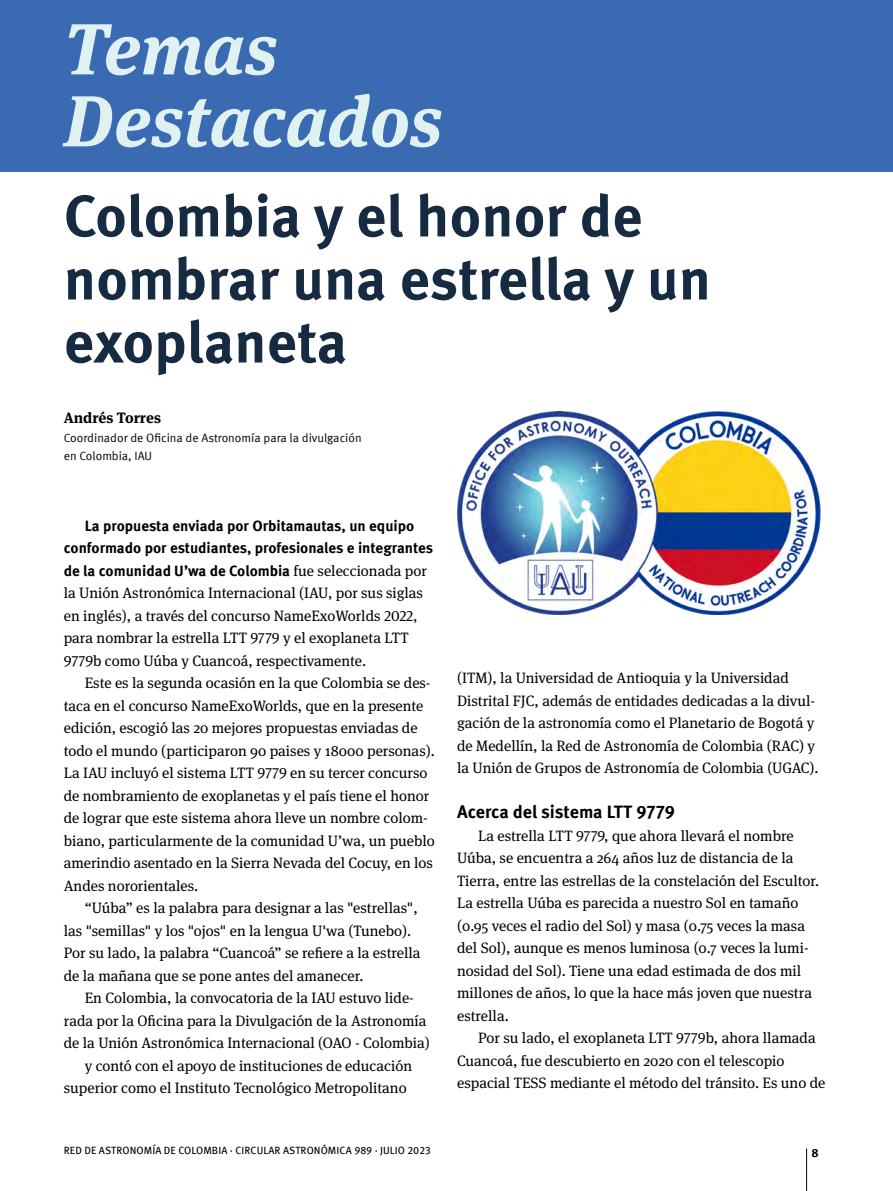
<style>
.page{position:relative;width:893px;height:1191px;background:#fff}
.page>*{position:absolute;margin:0;border:0;box-sizing:border-box;transform-origin:0 0}
.t1{font:italic 700 72px/72px "Meta Serif Pro";color:#e0f1f2}
.t2{font:700 58.5px/63px "Meta Pro";color:#162a41}
.t3{font:700 18px "Meta Pro";letter-spacing:-.005em;color:#000}
.t4{font:15px/22.5px "Meta Serif Pro";color:#000}
.t5{font:700 15px/22.5px "Meta Pro";color:#000;text-align:center}
.t6{font:700 15px "Meta Serif Pro";color:#000}
.t7{font:12px/18.9px "Meta Pro";color:#000}
.t8{font:700 12px "Meta Pro";color:#000}
.t9{font:10.5px "Meta Pro";letter-spacing:.01em;color:#000}
.s1{font-family:"Meta Serif Pro";font-weight:400}
</style>
<div class="page">
<hr style="left:806px;top:1148px;width:1px;height:43px;background:#000">
<div style="left:0;top:0;width:893px;height:172px;background:#396ab2"></div>
<img style="left:457px;top:411px;width:364px;height:204px">
<h1 class="t1" style="left:64px;top:7px;width:380px">Temas<br>Destacados</h1>
<h2 class="t2" style="left:64px;top:181px;width:649px">Colombia y el honor de nombrar una estrella y un exoplaneta</h2>
<p class="t6" style="left:64px;top:405px;width:99px">Andrés Torres</p>
<p class="t7" style="left:64px;top:427px;width:299px">Coordinador de Oficina de Astronomía para la divulgación en Colombia, IAU</p>
<p class="t5" style="left:64px;top:513px;width:371px">La propuesta enviada por Orbitamautas, un equipo conformado por estudiantes, profesionales e integrantes de la comunidad U’wa de Colombia <span class="s1">fue seleccionada por</span></p>
<p class="t4" style="left:64px;top:581px;width:361px">la Unión Astronómica Internacional (IAU, por sus siglas en inglés), a través del concurso NameExoWorlds 2022, para nombrar la estrella LTT 9779 y el exoplaneta LTT 9779b como Uúba y Cuancoá, respectivamente.</p>
<p class="t4" style="left:64px;top:671px;width:373px;text-indent:21px">Este es la segunda ocasión en la que Colombia se des&shy;taca en el concurso NameExoWorlds, que en la presente edición, escogió las 20 mejores propuestas enviadas de todo el mundo (participaron 90 paises y 18000 personas).<br>La IAU incluyó el sistema LTT 9779 en su tercer concurso de nombramiento de exoplanetas y el país tiene el honor de lograr que este sistema ahora lleve un nombre colom&shy;biano, particularmente de la comunidad U’wa, un pueblo amerindio asentado en la Sierra Nevada del Cocuy, en los Andes nororientales.</p>
<p class="t4" style="left:64px;top:896px;width:358px;text-indent:21px">“Uúba” es la palabra para designar a las "estrellas", las "semillas" y los "ojos" en la lengua U'wa (Tunebo).<br>Por su lado, la palabra “Cuancoá” se refiere a la estrella de la mañana que se pone antes del amanecer.</p>
<p class="t4" style="left:85px;top:986px;width:331px">En Colombia, la convocatoria de la IAU estuvo lide-</p>
<p class="t4" style="left:64px;top:1008px;width:364px">rada por la Oficina para la Divulgación de la Astronomía</p>
<p class="t4" style="left:64px;top:1031px;width:368px">de la Unión Astronómica Internacional (OAO - Colombia)</p>
<p class="t4" style="left:85px;top:1053px;width:329px">y contó con el apoyo de instituciones de educación</p>
<p class="t4" style="left:64px;top:1076px;width:344px">superior como el Instituto Tecnológico Metropolitano</p>
<p class="t4" style="left:457px;top:666px;width:363px">(ITM), la Universidad de Antioquia y la Universidad Distrital FJC, además de entidades dedicadas a la divul&shy;gación de la astronomía como el Planetario de Bogotá y de Medellín, la Red de Astronomía de Colombia (RAC) y la Unión de Grupos de Astronomía de Colombia (UGAC).</p>
<p class="t3" style="left:457px;top:798px;width:219px">Acerca del sistema LTT 9779</p>
<p class="t4" style="left:457px;top:823px;width:364px;text-indent:21px">La estrella LTT 9779, que ahora llevará el nombre Uúba, se encuentra a 264 años luz de distancia de la Tierra, entre las estrellas de la constelación del Escultor.<br>La estrella Uúba es parecida a nuestro Sol en tamaño (0.95 veces el radio del Sol) y masa (0.75 veces la masa del Sol), aunque es menos luminosa (0.7 veces la lumi&shy;nosidad del Sol). Tiene una edad estimada de dos mil millones de años, lo que la hace más joven que nuestra estrella.</p>
<p class="t4" style="left:457px;top:1026px;width:370px;text-indent:21px">Por su lado, el exoplaneta LTT 9779b, ahora llamada<br>Cuancoá, fue descubierto en 2020 con el telescopio espacial TESS mediante el método del tránsito. Es uno de</p>
<p class="t9" style="left:64px;top:1142px;width:368px">RED DE ASTRONOMÍA DE COLOMBIA · CIRCULAR ASTRONÓMICA 989 · JULIO 2023</p>
<p class="t8" style="left:811px;top:1143px;width:9px">8</p>
</div>
